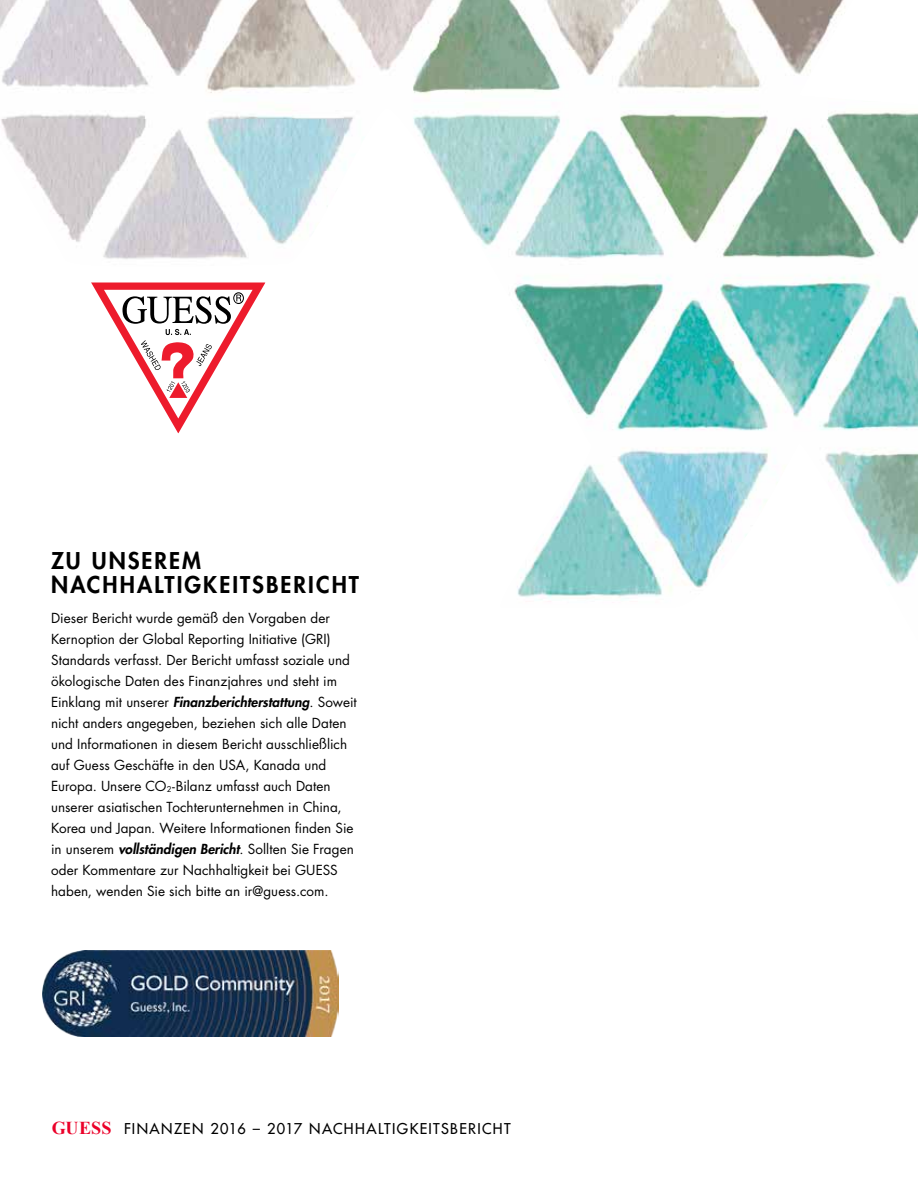
<style>
.page{position:relative;width:918px;height:1188px;background:#fff}
.page>*{position:absolute;margin:0;border:0;box-sizing:border-box;transform-origin:0 0}
.t1{font:800 22.5px/24px "Futura Std";letter-spacing:.09em;color:#000}
.t2{font:500 14.55px "Futura Std";letter-spacing:.09em;color:#000}
.t3{font:13.5px/21px "Futura Std";letter-spacing:.005em;color:#000}
.s1{font-weight:800;font-style:italic}
.s2{font-family:"Times New Roman";font-weight:700;font-size:18.15px;color:#eb0029}
</style>
<div class="page">
<img style="left:0;top:0;width:918px;height:602px">
<svg style="left:48px;top:271px;width:261px;height:200px"></svg>
<svg style="left:91px;top:282px;width:175px;height:151px"></svg>
<img style="left:42px;top:950px;width:296px;height:86px">
<h1 class="t1" style="left:51px;top:548px;width:309px">ZU UNSEREM<br>NACHHALTIGKEITSBERICHT</h1>
<p class="t3" style="left:51px;top:607px;width:307px">Dieser Bericht wurde gemäß den Vorgaben der Kernoption der Global Reporting Initiative (GRI)<br>Standards verfasst. Der Bericht umfasst soziale und ökologische Daten des Finanzjahres und steht im Einklang mit unserer <span class="s1">Finanzberichterstattung</span>. Soweit nicht anders angegeben, beziehen sich alle Daten und Informationen in diesem Bericht ausschließlich auf Guess Geschäfte in den USA, Kanada und Europa. Unsere CO<sub>2</sub>-Bilanz umfasst auch Daten unserer asiatischen Tochterunternehmen in China, Korea und Japan. Weitere Informationen finden Sie in unserem <span class="s1">vollständigen Bericht</span>. Sollten Sie Fragen oder Kommentare zur Nachhaltigkeit bei GUESS haben, wenden Sie sich bitte an ir@guess.com.</p>
<p class="t2" style="left:52px;top:1119px;width:460px"><span class="s2">GUESS</span> FINANZEN 2016 – 2017 NACHHALTIGKEITSBERICHT</p>
</div>
